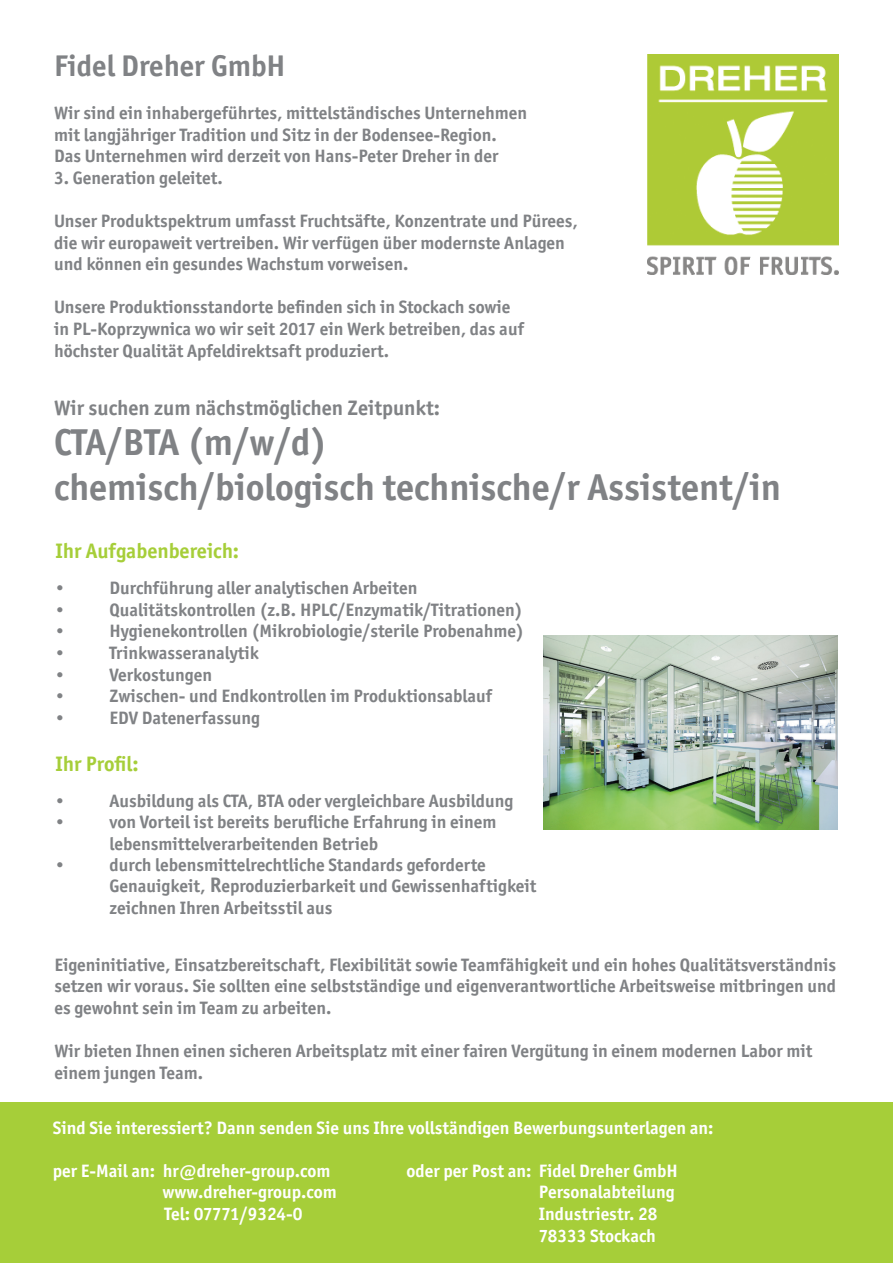
<style>
.page{position:relative;width:893px;height:1263px;background:#fff}
.page>*{position:absolute;margin:0;border:0;box-sizing:border-box;transform-origin:0 0}
.t1{font:700 37.5px/45px "Officina Sans ITC Std";color:#808285}
.t2{font:700 30px "Officina Sans ITC Std";color:#808285}
.t3{font:700 21px "Officina Sans ITC Std";color:#808285}
.t4{font:700 21px "Officina Sans ITC Std";color:#a6ce39}
.t5{font:700 18px/21.6px "Officina Sans ITC Std";color:#808285}
.t6{font:700 18px/21.6px "Officina Sans ITC Std";color:#fff}
.t7{font:700 18px "Officina Sans ITC Std";letter-spacing:-.025em;color:#fff}
.s1{font-size:21px}
</style>
<div class="page">
<img style="left:648px;top:54px;width:191px;height:220px">
<div style="left:0;top:1102px;width:893px;height:161px;background:#a6ce39"></div>
<img style="left:544px;top:636px;width:293px;height:194px">
<h2 class="t2" style="left:54px;top:47px;width:233px">Fidel Dreher GmbH</h2>
<p class="t5" style="left:54px;top:102px;width:474px">Wir sind ein inhabergeführtes, mittelständisches Unternehmen mit langjähriger Tradition und Sitz in der Bodensee-Region.<br>Das Unternehmen wird derzeit von Hans-Peter Dreher in der</p>
<p class="t5" style="left:54px;top:167px;width:170px">3. Generation geleitet.</p>
<p class="t5" style="left:54px;top:210px;width:525px">Unser Produktspektrum umfasst Fruchtsäfte, Konzentrate und Pürees, die wir europaweit vertreiben. Wir verfügen über modernste Anlagen und können ein gesundes Wachstum vorweisen.</p>
<p class="t5" style="left:54px;top:296px;width:471px">Unsere Produktionsstandorte befinden sich in Stockach sowie in PL-Koprzywnica wo wir seit 2017 ein Werk betreiben, das auf höchster Qualität Apfeldirektsaft produziert.</p>
<p class="t3" style="left:54px;top:395px;width:388px">Wir suchen zum nächstmöglichen Zeitpunkt:</p>
<h1 class="t1" style="left:54px;top:420px;width:728px">CTA/BTA (m/w/d)<br>chemisch/biologisch technische/r Assistent/in</h1>
<p class="t4" style="left:56px;top:538px;width:185px">Ihr Aufgabenbereich:</p>
<p class="t5" style="left:56px;top:577px;width:10px">•</p>
<p class="t5" style="left:110px;top:577px;width:309px">Durchführung aller analytischen Arbeiten</p>
<p class="t5" style="left:56px;top:599px;width:10px">•</p>
<p class="t5" style="left:110px;top:599px;width:415px">Qualitätskontrollen (z.B. HPLC/Enzymatik/Titrationen)</p>
<p class="t5" style="left:56px;top:620px;width:10px">•</p>
<p class="t5" style="left:110px;top:620px;width:416px">Hygienekontrollen (Mikrobiologie/sterile Probenahme)</p>
<p class="t5" style="left:56px;top:642px;width:10px">•</p>
<p class="t5" style="left:110px;top:642px;width:151px">Trinkwasseranalytik</p>
<p class="t5" style="left:56px;top:663px;width:10px">•</p>
<p class="t5" style="left:110px;top:663px;width:104px">Verkostungen</p>
<p class="t5" style="left:56px;top:685px;width:10px">•</p>
<p class="t5" style="left:110px;top:685px;width:384px">Zwischen- und Endkontrollen im Produktionsablauf</p>
<p class="t5" style="left:56px;top:707px;width:10px">•</p>
<p class="t5" style="left:110px;top:707px;width:152px">EDV Datenerfassung</p>
<p class="t4" style="left:56px;top:750px;width:85px">Ihr Profil:</p>
<p class="t5" style="left:56px;top:789px;width:10px">•</p>
<p class="t5" style="left:110px;top:789px;width:405px">Ausbildung als CTA, BTA oder vergleichbare Ausbildung</p>
<p class="t5" style="left:56px;top:811px;width:10px">•</p>
<p class="t5" style="left:110px;top:811px;width:388px">von Vorteil ist bereits berufliche Erfahrung in einem lebensmittelverarbeitenden Betrieb</p>
<p class="t5" style="left:56px;top:854px;width:10px">•</p>
<p class="t5" style="left:109px;top:854px;width:429px">durch lebensmittelrechtliche Standards geforderte<br>Genauigkeit, <span class="s1">R</span>eproduzierbarkeit und Gewissenhaftigkeit zeichnen Ihren Arbeitsstil aus</p>
<p class="t5" style="left:54px;top:953px;width:783px;text-align:justify">Eigeninitiative, Einsatzbereitschaft, Flexibilität sowie Teamfähigkeit und ein hohes Qualitätsverständnis setzen wir voraus. Sie sollten eine selbstständige und eigenverantwortliche Arbeitsweise mitbringen und es gewohnt sein im Team zu arbeiten.</p>
<p class="t5" style="left:54px;top:1040px;width:759px">Wir bieten Ihnen einen sicheren Arbeitsplatz mit einer fairen Vergütung in einem modernen Labor mit einem jungen Team.</p>
<p class="t6" style="left:53px;top:1116px;width:662px">Sind Sie interessiert? Dann senden Sie uns Ihre vollständigen Bewerbungsunterlagen an:</p>
<p class="t6" style="left:53px;top:1160px;width:279px">per E-Mail an: hr@dreher-group.com</p>
<p class="t6" style="left:407px;top:1160px;width:273px">oder per Post an: Fidel Dreher GmbH</p>
<p class="t6" style="left:162px;top:1181px;width:176px">www.dreher-group.com</p>
<p class="t6" style="left:539px;top:1181px;width:137px">Personalabteilung</p>
<p class="t7" style="left:165px;top:1203px;width:140px">Tel: 07771/9324-0</p>
<p class="t6" style="left:539px;top:1203px;width:120px">Industriestr. 28<br>78333 Stockach</p>
</div>
